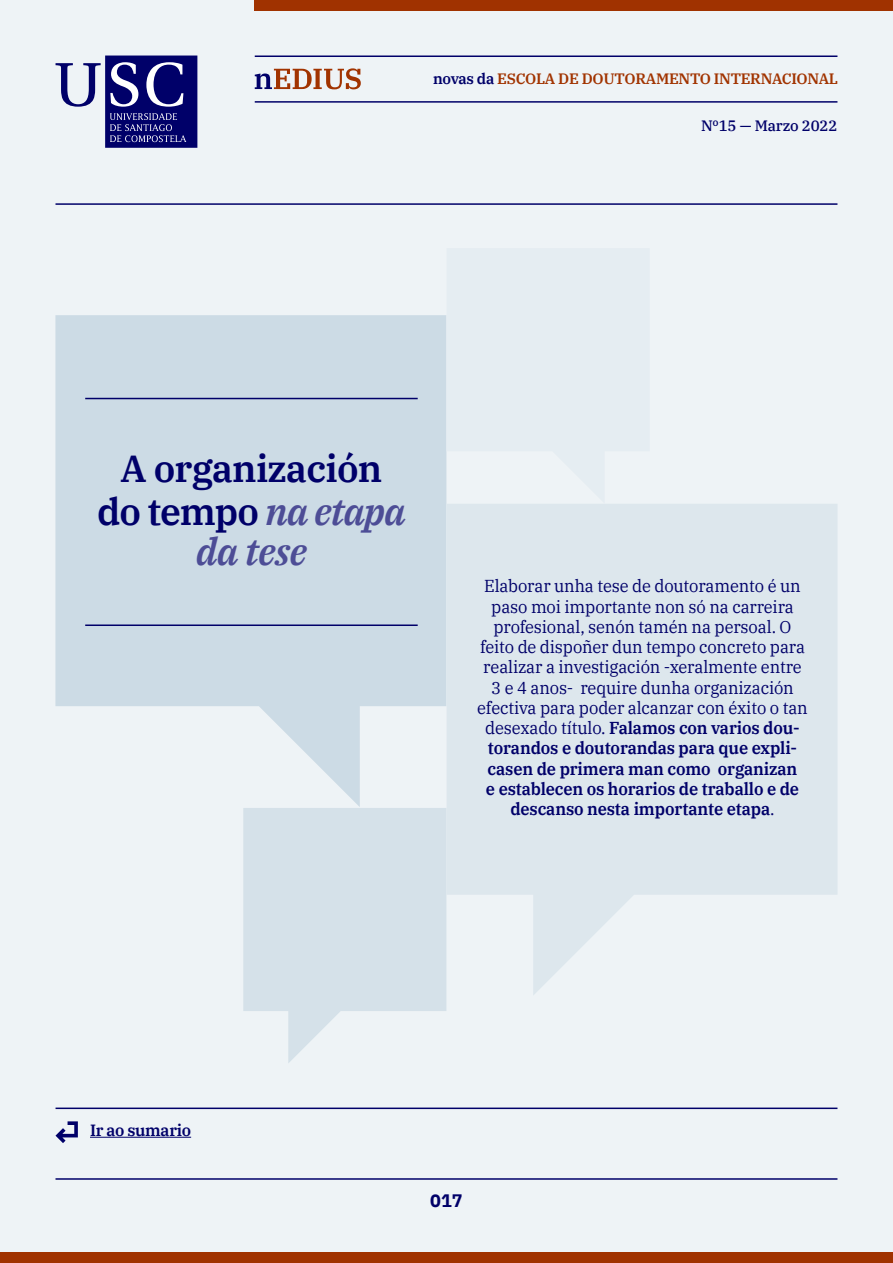
<style>
.page{position:relative;width:893px;height:1263px;background:#eef3f6}
.page>*{position:absolute;margin:0;border:0;box-sizing:border-box;transform-origin:0 0}
.t1{font:600 37.5px/41.7px "IBM Plex Serif";letter-spacing:-.02em;color:#000069;text-align:center}
.t2{font:700 18px "IBM Plex Sans";color:#000069}
.t3{font:17.25px/20.2px "IBM Plex Serif";letter-spacing:-.01em;color:#000069;text-align:center;scale:.96 1}
.t4{font:600 16.2px "IBM Plex Serif";letter-spacing:-.02em;color:#000069}
.t5{font:600 15px "IBM Plex Serif";letter-spacing:-.02em;color:#a13300}
.t6{font:500 15px "IBM Plex Serif";letter-spacing:-.01em;color:#000069}
.s1{color:#000069}
.s2{font-style:italic;color:#4d4d96}
.s3{font-weight:600}
</style>
<div class="page">
<hr style="left:255px;top:56px;width:582px;height:1px;background:#000069">
<hr style="left:255px;top:101px;width:582px;height:2px;background:#000069">
<div style="left:255px;top:0;width:638px;height:10px;background:#a03200"></div>
<div style="left:0;top:1252px;width:893px;height:11px;background:#a03200"></div>
<hr style="left:56px;top:203px;width:781px;height:2px;background:#000069">
<hr style="left:56px;top:1178px;width:781px;height:2px;background:#000069">
<svg style="left:255px;top:68px;width:106px;height:21px"></svg>
<svg style="left:56px;top:56px;width:141px;height:92px"></svg>
<hr style="left:90px;top:1137px;width:101px;height:1px;background:#000069">
<hr style="left:56px;top:1107px;width:781px;height:2px;background:#000069">
<svg style="left:56px;top:1121px;width:22px;height:22px"></svg>
<svg style="left:55px;top:315px;width:391px;height:492px;fill:#ccdbe5"></svg>
<svg style="left:447px;top:504px;width:390px;height:491px;fill:#dde7ed"></svg>
<svg style="left:243px;top:808px;width:203px;height:255px;fill:#d5e1e9"></svg>
<hr style="left:85px;top:398px;width:333px;height:1px;background:#000069">
<hr style="left:85px;top:624px;width:333px;height:2px;background:#000069">
<p class="t5" style="left:433px;top:67px;width:407px"><span class="s1">novas da</span> ESCOLA DE DOUTORAMENTO INTERNACIONAL</p>
<p class="t6" style="left:701px;top:114px;width:138px">Nº15 — Marzo 2022</p>
<h1 class="t1" style="left:97px;top:445px;width:310px">A organización do tempo <span class="s2">na etapa da tese</span></h1>
<p class="t3" style="left:477px;top:575px;width:346px">Elaborar unha tese de doutoramento é un paso moi importante non só na carreira profesional, senón tamén na persoal. O feito de dispoñer dun tempo concreto para realizar a investigación -xeralmente entre 3 e 4 anos- require dunha organización efectiva para poder alcanzar con éxito o tan desexado título. <span class="s3">Falamos con varios dou&shy;torandos e doutorandas para que expli&shy;casen de primera man como organizan<br>e establecen os horarios de traballo e de descanso nesta importante etapa</span>.</p>
<p class="t4" style="left:90px;top:1118px;width:103px">Ir ao sumario</p>
<p class="t2" style="left:430px;top:1186px;width:34px">017</p>
</div>
